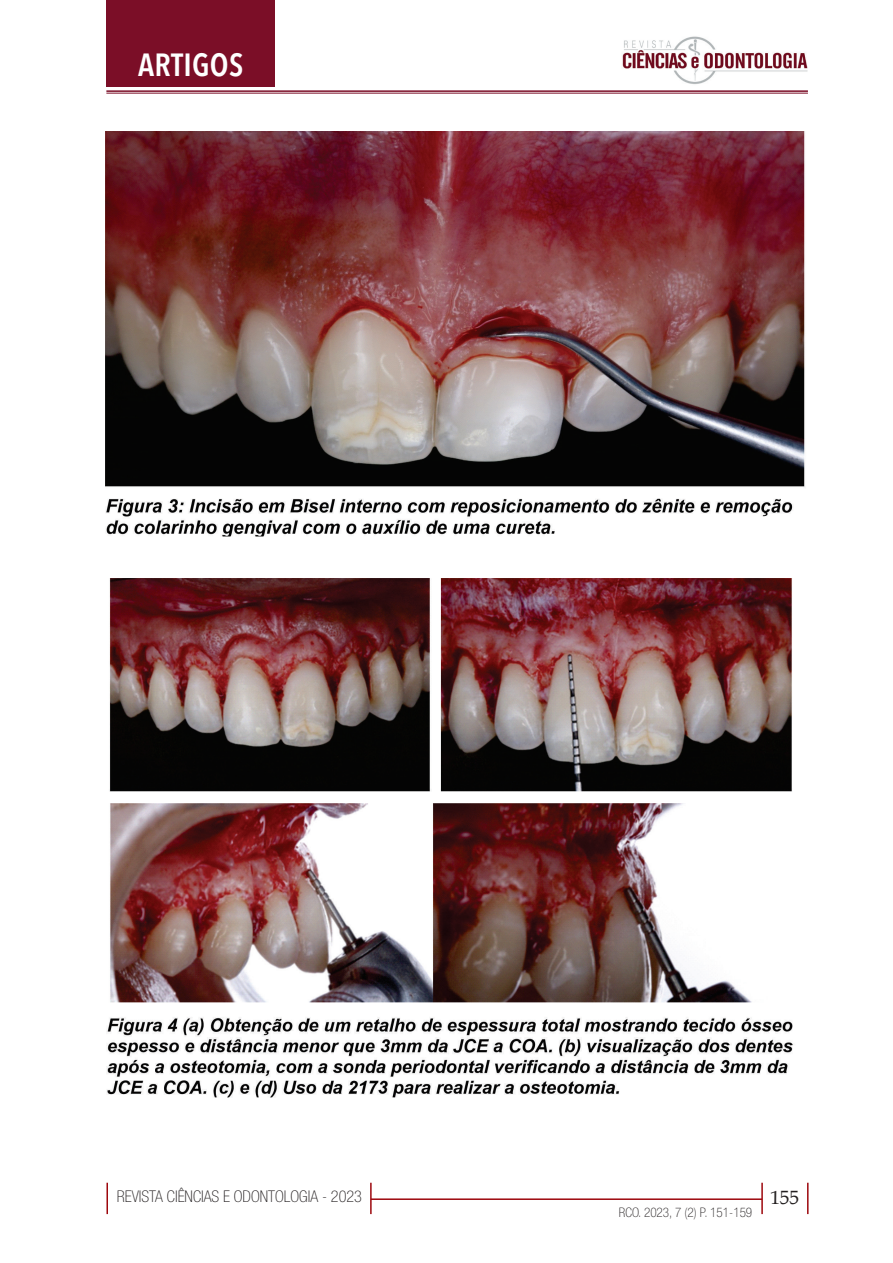
<style>
.page{position:relative;width:893px;height:1263px;background:#fff}
.page>*{position:absolute;margin:0;border:0;box-sizing:border-box;transform-origin:0 0}
.t1{font:600 condensed 31.8px "Avenir Next LT Pro";letter-spacing:.01em;color:#fff}
.t2{font:19.2px "Book Antiqua";color:#231f20}
.t3{font:100 condensed 16.2px "Helvetica Neue LT Std";color:#231f20}
.t4{font:100 condensed 13.2px "Helvetica Neue LT Std";color:#231f20}
</style>
<div class="page">
<hr style="left:807px;top:1183px;width:1px;height:31px;background:#9d070d">
<hr style="left:106px;top:1183px;width:2px;height:31px;background:#9d070d">
<hr style="left:370px;top:1183px;width:2px;height:31px;background:#9d070d">
<hr style="left:761px;top:1183px;width:2px;height:31px;background:#9d070d">
<hr style="left:371px;top:1198px;width:391px;height:2px;background:#9d070d">
<img style="left:622px;top:36px;width:186px;height:48px">
<div style="left:106px;top:0;width:169px;height:86px;background:#7b0e27"></div>
<hr style="left:106px;top:90px;width:702px;height:2px;background:#7b0e27">
<hr style="left:106px;top:93px;width:702px;height:1px;background:#7b0e27">
<img style="left:106px;top:132px;width:699px;height:404px">
<img style="left:106px;top:578px;width:687px;height:519px">
<h1 class="t1" style="left:138px;top:46px;width:107px">ARTIGOS</h1>
<p class="t3" style="left:117px;top:1187px;width:247px">REVISTA CIÊNCIAS E ODONTOLOGIA - 2023</p>
<p class="t2" style="left:770px;top:1184px;width:30px">155</p>
<p class="t4" style="left:619px;top:1205px;width:135px">RCO. 2023, 7 (2) P. 151-159</p>
</div>
